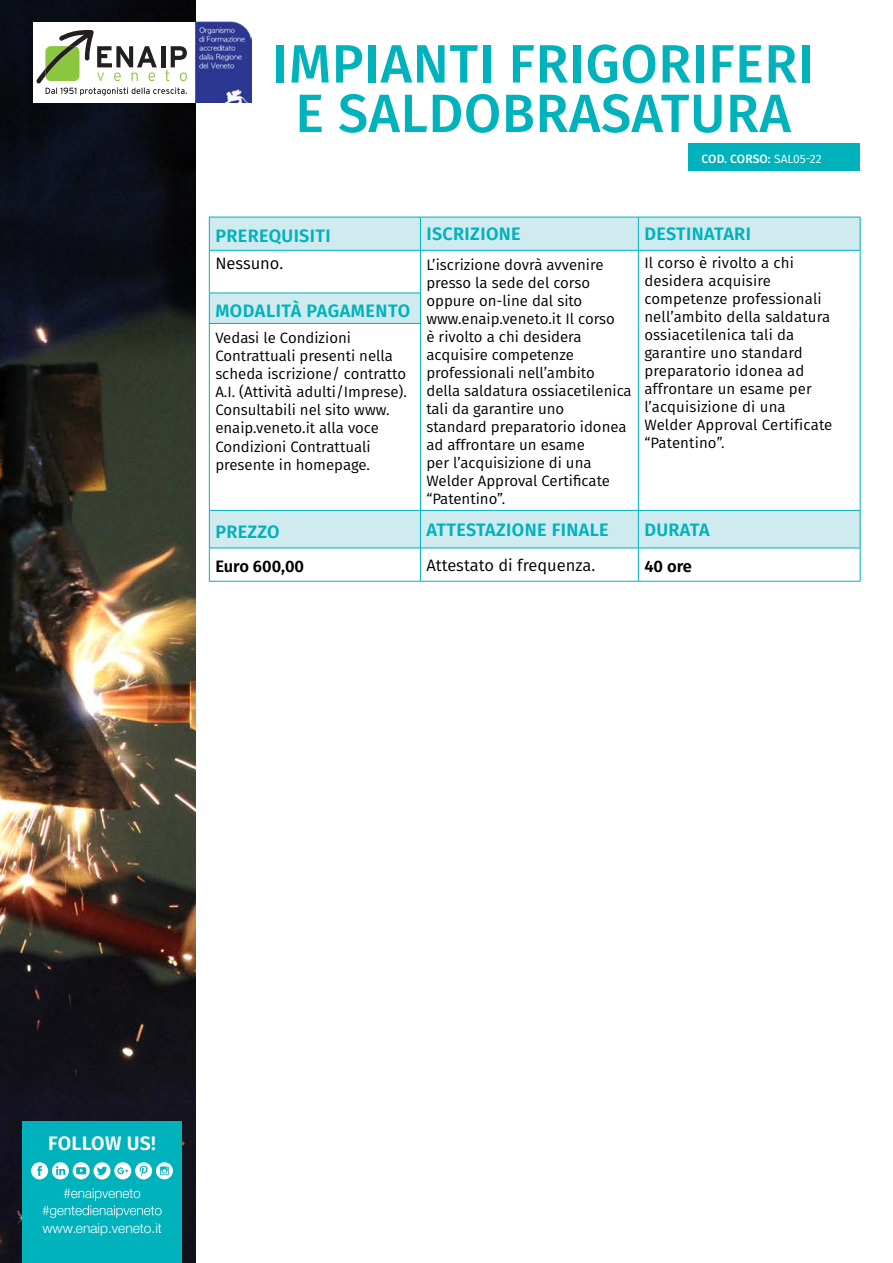
<style>
.page{position:relative;width:893px;height:1263px;background:#fff}
.page>*{position:absolute;margin:0;border:0;box-sizing:border-box;transform-origin:0 0}
.t1{font:500 54px "Fira Sans";letter-spacing:.01em;color:#00b2bc}
.t2{font:600 19.5px "Fira Sans";letter-spacing:.015em;color:#fff}
.t3{font:600 18px "Fira Sans";letter-spacing:.02em;color:#00b2bc}
.t4{font:16.5px "Fira Sans";color:#000}
.t5{font:600 16.5px "Fira Sans";color:#000}
.t6{font:15px/18px "Fira Sans";color:#000}
.t7{font:300 13.8px "Helvetica Neue";color:#fff}
.t8{font:500 12px "Fira Sans";letter-spacing:.005em;color:#fff}
.s1{font-weight:400}
</style>
<div class="page">
<div style="left:688px;top:144px;width:172px;height:27px;background:#00b2bc"></div>
<img style="left:0;top:0;width:196px;height:1263px">
<div style="left:33px;top:22px;width:165px;height:81px;background:#fff"></div>
<svg style="left:36px;top:30px;width:151px;height:66px"></svg>
<img style="left:196px;top:22px;width:55px;height:80px">
<div style="left:22px;top:1121px;width:160px;height:142px;background:#00b2bc"></div>
<svg style="left:31px;top:1162px;width:142px;height:17px"></svg>
<svg style="left:42px;top:1188px;width:120px;height:30px"></svg>
<svg style="left:210px;top:218px;width:650px;height:330px"></svg>
<hr style="left:209px;top:217px;width:211px;height:1px;background:#00b2bc">
<hr style="left:209px;top:217px;width:1px;height:33px;background:#00b2bc">
<hr style="left:420px;top:217px;width:218px;height:1px;background:#00b2bc">
<hr style="left:420px;top:217px;width:1px;height:33px;background:#00b2bc">
<hr style="left:638px;top:217px;width:222px;height:1px;background:#00b2bc">
<hr style="left:638px;top:217px;width:1px;height:33px;background:#00b2bc">
<hr style="left:860px;top:217px;width:1px;height:33px;background:#00b2bc">
<hr style="left:209px;top:250px;width:211px;height:1px;background:#00b2bc">
<hr style="left:209px;top:250px;width:1px;height:43px;background:#00b2bc">
<hr style="left:420px;top:250px;width:218px;height:1px;background:#00b2bc">
<hr style="left:420px;top:250px;width:1px;height:43px;background:#00b2bc">
<hr style="left:638px;top:250px;width:222px;height:1px;background:#00b2bc">
<hr style="left:638px;top:250px;width:1px;height:43px;background:#00b2bc">
<hr style="left:860px;top:250px;width:1px;height:43px;background:#00b2bc">
<hr style="left:209px;top:293px;width:212px;height:1px;background:#00b2bc">
<hr style="left:209px;top:293px;width:1px;height:30px;background:#00b2bc">
<hr style="left:420px;top:293px;width:1px;height:30px;background:#00b2bc">
<hr style="left:638px;top:293px;width:1px;height:30px;background:#00b2bc">
<hr style="left:860px;top:293px;width:1px;height:30px;background:#00b2bc">
<hr style="left:209px;top:323px;width:212px;height:1px;background:#00b2bc">
<hr style="left:209px;top:324px;width:1px;height:186px;background:#00b2bc">
<hr style="left:420px;top:324px;width:1px;height:186px;background:#00b2bc">
<hr style="left:638px;top:323px;width:1px;height:187px;background:#00b2bc">
<hr style="left:860px;top:323px;width:1px;height:187px;background:#00b2bc">
<hr style="left:209px;top:510px;width:211px;height:1px;background:#00b2bc">
<hr style="left:209px;top:511px;width:1px;height:37px;background:#00b2bc">
<hr style="left:420px;top:510px;width:218px;height:1px;background:#00b2bc">
<hr style="left:420px;top:511px;width:1px;height:37px;background:#00b2bc">
<hr style="left:638px;top:510px;width:222px;height:1px;background:#00b2bc">
<hr style="left:638px;top:511px;width:1px;height:37px;background:#00b2bc">
<hr style="left:860px;top:511px;width:1px;height:37px;background:#00b2bc">
<hr style="left:209px;top:548px;width:211px;height:1px;background:#00b2bc">
<hr style="left:209px;top:548px;width:1px;height:33px;background:#00b2bc">
<hr style="left:420px;top:548px;width:218px;height:1px;background:#00b2bc">
<hr style="left:420px;top:548px;width:1px;height:33px;background:#00b2bc">
<hr style="left:638px;top:548px;width:222px;height:1px;background:#00b2bc">
<hr style="left:638px;top:548px;width:1px;height:33px;background:#00b2bc">
<hr style="left:860px;top:548px;width:1px;height:33px;background:#00b2bc">
<hr style="left:209px;top:581px;width:211px;height:1px;background:#00b2bc">
<hr style="left:420px;top:581px;width:218px;height:1px;background:#00b2bc">
<hr style="left:638px;top:581px;width:222px;height:1px;background:#00b2bc">
<p class="t1" style="left:273px;top:20px;width:543px">IMPIANTI FRIGORIFERI</p>
<p class="t1" style="left:295px;top:70px;width:497px">E SALDOBRASATURA</p>
<p class="t8" style="left:702px;top:149px;width:122px">COD. CORSO: <span class="s1">SAL05-22</span></p>
<p class="t3" style="left:215px;top:221px;width:117px">PREREQUISITI</p>
<p class="t3" style="left:426px;top:219px;width:96px">ISCRIZIONE</p>
<p class="t3" style="left:644px;top:219px;width:108px">DESTINATARI</p>
<p class="t4" style="left:215px;top:251px;width:69px">Nessuno.</p>
<p class="t6" style="left:426px;top:256px;width:207px">L’iscrizione dovrà avvenire presso la sede del corso oppure on-line dal sito www.enaip.veneto.it Il corso<br>è rivolto a chi desidera acquisire competenze professionali nell’ambito della saldatura ossiacetilenica tali da garantire uno<br>standard preparatorio idonea ad affrontare un esame<br>per l’acquisizione di una<br>Welder Approval Certificate “Patentino”.</p>
<p class="t6" style="left:644px;top:253px;width:190px">Il corso è rivolto a chi desidera acquisire competenze professionali nell’ambito della saldatura ossiacetilenica tali da garantire uno standard preparatorio idonea ad affrontare un esame per l’acquisizione di una<br>Welder Approval Certificate “Patentino”.</p>
<p class="t3" style="left:215px;top:296px;width:196px">MODALITÀ PAGAMENTO</p>
<p class="t6" style="left:215px;top:329px;width:193px">Vedasi le Condizioni<br>Contrattuali presenti nella scheda iscrizione/ contratto<br>A.I. (Attività adulti/Imprese).<br>Consultabili nel sito www. enaip.veneto.it alla voce<br>Condizioni Contrattuali presente in homepage.</p>
<p class="t3" style="left:215px;top:516px;width:66px">PREZZO</p>
<p class="t3" style="left:426px;top:515px;width:184px">ATTESTAZIONE FINALE</p>
<p class="t3" style="left:644px;top:515px;width:67px">DURATA</p>
<p class="t5" style="left:215px;top:553px;width:90px">Euro 600,00</p>
<p class="t4" style="left:426px;top:553px;width:170px">Attestato di frequenza.</p>
<p class="t5" style="left:644px;top:553px;width:49px">40 ore</p>
<p class="t2" style="left:48px;top:1128px;width:109px">FOLLOW US!</p>
<p class="t7" style="left:42px;top:1216px;width:121px">www.enaip.veneto.it</p>
</div>
